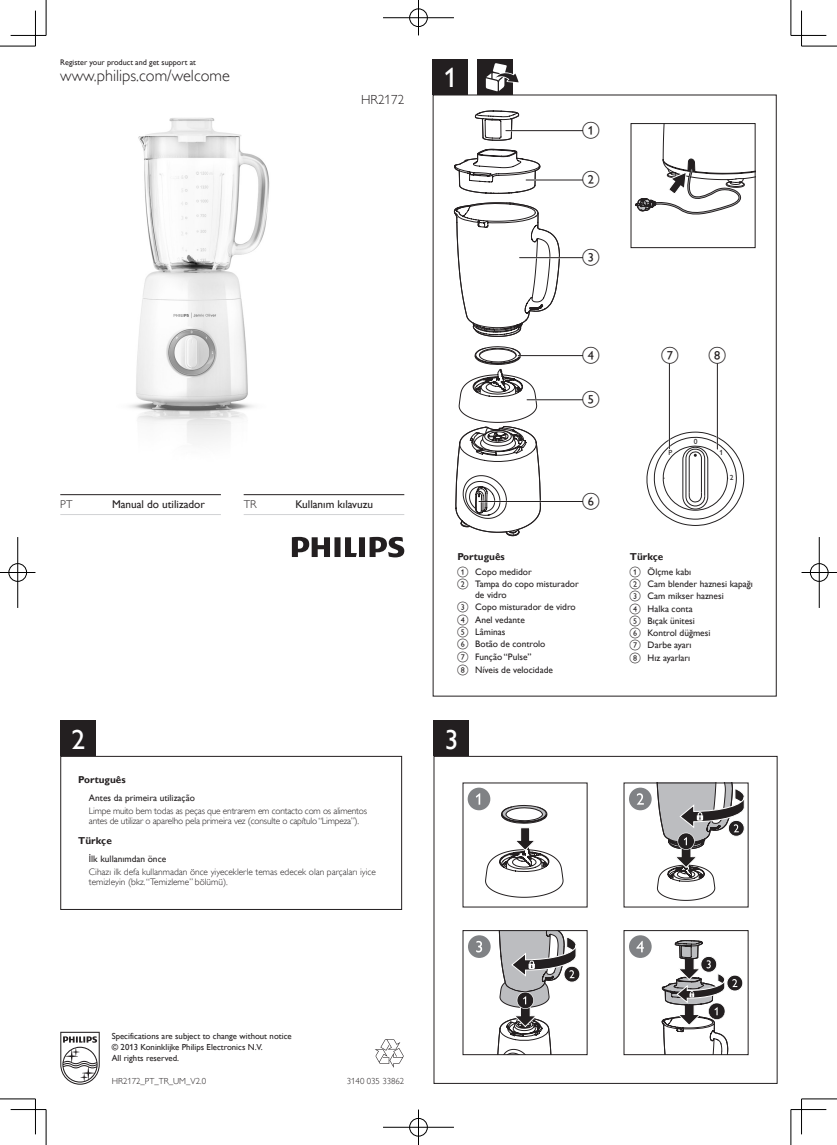
<style>
.page{position:relative;width:837px;height:1145px;background:#fff}
.page>*{position:absolute;margin:0;border:0;box-sizing:border-box;transform-origin:0 0}
.t1{font:27.5px "Gill Sans Alt One WGL";color:#fff}
.t_url{font:16.25px "Gill Sans Alt One WGL Light";color:#231f20}
.t_typenumber{font:13.12px "Gill Sans Alt One WGL Light";color:#231f20}
.tol-entry-level1-par{font:11.25px "Gill Sans Alt One WGL";color:#231f20}
.tol-entry-level1-par-2{font:11.25px "Gill Sans Alt One WGL Light";color:#231f20}
.Lang_overview{font:700 10px "Gill Sans Alt One WGL";color:#231f20}
.Body_Text{font:9.38px/11.2px "Gill Sans Alt One WGL";color:#231f20}
.Body_Text-2{font:9.38px/9.4px "Gill Sans Alt One WGL Light";letter-spacing:-.02em;color:#231f20}
.Body_Text-3{font:9.38px/9.4px "Gill Sans Alt One WGL Light";color:#231f20}
.t_copyright_textfram{font:8.75px "Gill Sans Alt One WGL";color:#231f20}
.t_copyright_textfram-2{font:8.75px "Gill Sans Alt One WGL Light";color:#231f20}
.t_register{font:8.12px "Gill Sans Alt One WGL";color:#231f20}
.t2{font:7.5px "Gill Sans Alt One WGL";color:#232021}
</style>
<div class="page">
<img style="left:97px;top:118px;width:203px;height:378px">
<svg style="left:292px;top:537px;width:112px;height:20px"></svg>
<svg style="left:60px;top:1031px;width:40px;height:53px"></svg>
<svg style="left:375px;top:1039px;width:28px;height:28px"></svg>
<div style="left:432px;top:59px;width:36px;height:36px;background:#231f20"></div>
<div style="left:60px;top:756px;width:342px;height:153px;border:1px solid #231f20"></div>
<div style="left:60px;top:720px;width:36px;height:36px;background:#231f20"></div>
<div style="left:477px;top:59px;width:35px;height:36px;background:#231f20"></div>
<svg style="left:485px;top:63px;width:33px;height:28px"></svg>
<svg style="left:646px;top:431px;width:98px;height:95px"></svg>
<svg style="left:455px;top:346px;width:86px;height:190px"></svg>
<svg style="left:454px;top:110px;width:106px;height:227px"></svg>
<hr style="left:668px;top:364px;width:2px;height:84px;background:#fff">
<hr style="left:668px;top:364px;width:1px;height:84px;background:#231f20">
<hr style="left:716px;top:364px;width:1px;height:85px;background:#231f20">
<hr style="left:526px;top:179px;width:56px;height:2px;background:#fff">
<hr style="left:526px;top:179px;width:56px;height:1px;background:#231f20">
<hr style="left:519px;top:257px;width:63px;height:1px;background:#231f20">
<hr style="left:518px;top:355px;width:64px;height:1px;background:#231f20">
<hr style="left:478px;top:501px;width:104px;height:1px;background:#231f20">
<hr style="left:527px;top:399px;width:55px;height:1px;background:#231f20">
<hr style="left:505px;top:130px;width:77px;height:1px;background:#231f20">
<svg style="left:635px;top:125px;width:118px;height:90px"></svg>
<div style="left:630px;top:123px;width:125px;height:125px;border:1px solid #231f20"></div>
<hr style="left:60px;top:494px;width:161px;height:1px;background:#231f20">
<hr style="left:243px;top:494px;width:161px;height:1px;background:#231f20">
<hr style="left:60px;top:514px;width:161px;height:1px;background:#d1d2d4">
<hr style="left:243px;top:514px;width:161px;height:1px;background:#d1d2d4">
<div style="left:433px;top:720px;width:36px;height:36px;background:#231f20"></div>
<div style="left:623px;top:930px;width:125px;height:125px;border:1px solid #231f20"></div>
<svg style="left:629px;top:935px;width:22px;height:23px"></svg>
<svg style="left:467px;top:787px;width:113px;height:266px"></svg>
<div style="left:462px;top:930px;width:125px;height:125px;border:1px solid #231f20"></div>
<svg style="left:661px;top:930px;width:82px;height:124px"></svg>
<svg style="left:628px;top:783px;width:116px;height:118px"></svg>
<svg style="left:0;top:45px;width:34px;height:1px"></svg>
<svg style="left:803px;top:45px;width:33px;height:1px"></svg>
<svg style="left:45px;top:0;width:1px;height:34px"></svg>
<svg style="left:45px;top:1111px;width:1px;height:33px"></svg>
<svg style="left:791px;top:0;width:1px;height:34px"></svg>
<svg style="left:791px;top:1111px;width:1px;height:33px"></svg>
<svg style="left:11px;top:1110px;width:35px;height:1px"></svg>
<svg style="left:791px;top:1110px;width:35px;height:1px"></svg>
<hr style="left:34px;top:1098px;width:3px;height:36px;background:#fff">
<svg style="left:799px;top:11px;width:4px;height:35px"></svg>
<svg style="left:799px;top:1099px;width:4px;height:35px"></svg>
<hr style="left:0;top:46px;width:35px;height:1px;background:#000">
<hr style="left:801px;top:46px;width:35px;height:1px;background:#000">
<hr style="left:0;top:1098px;width:35px;height:1px;background:#000">
<hr style="left:801px;top:1098px;width:35px;height:1px;background:#000">
<hr style="left:46px;top:0;width:1px;height:35px;background:#000">
<hr style="left:46px;top:1109px;width:1px;height:35px;background:#000">
<hr style="left:790px;top:0;width:1px;height:35px;background:#000">
<hr style="left:790px;top:1109px;width:1px;height:35px;background:#000">
<hr style="left:11px;top:35px;width:35px;height:1px;background:#000">
<hr style="left:790px;top:35px;width:36px;height:1px;background:#000">
<hr style="left:11px;top:1109px;width:35px;height:1px;background:#000">
<hr style="left:790px;top:1109px;width:36px;height:1px;background:#000">
<hr style="left:35px;top:11px;width:1px;height:35px;background:#000">
<hr style="left:35px;top:1098px;width:1px;height:36px;background:#000">
<hr style="left:800px;top:11px;width:1px;height:35px;background:#000">
<hr style="left:800px;top:1098px;width:1px;height:36px;background:#000">
<div style="left:407px;top:7px;width:22px;height:21px;border:4px solid #fff;border-radius:50%"></div>
<hr style="left:383px;top:16px;width:71px;height:3px;background:#fff">
<hr style="left:416px;top:0;width:4px;height:35px;background:#fff">
<div style="left:409px;top:9px;width:18px;height:18px;border:1px solid #000;border-radius:50%"></div>
<hr style="left:383px;top:17px;width:71px;height:1px;background:#000">
<hr style="left:418px;top:0;width:1px;height:35px;background:#000">
<div style="left:407px;top:1116px;width:22px;height:21px;border:4px solid #fff;border-radius:50%"></div>
<svg style="left:383px;top:1125px;width:71px;height:4px"></svg>
<hr style="left:416px;top:1109px;width:4px;height:35px;background:#fff">
<div style="left:409px;top:1118px;width:18px;height:18px;border:1px solid #000;border-radius:50%"></div>
<hr style="left:383px;top:1126px;width:71px;height:1px;background:#000">
<hr style="left:418px;top:1109px;width:1px;height:35px;background:#000">
<div style="left:7px;top:562px;width:21px;height:21px;border:4px solid #fff;border-radius:50%"></div>
<hr style="left:0;top:570px;width:35px;height:4px;background:#fff">
<hr style="left:16px;top:537px;width:3px;height:71px;background:#fff">
<div style="left:9px;top:563px;width:18px;height:18px;border:1px solid #000;border-radius:50%"></div>
<hr style="left:0;top:572px;width:35px;height:1px;background:#000">
<hr style="left:17px;top:537px;width:1px;height:71px;background:#000">
<div style="left:808px;top:562px;width:21px;height:21px;border:4px solid #fff;border-radius:50%"></div>
<hr style="left:801px;top:570px;width:35px;height:4px;background:#fff">
<hr style="left:817px;top:537px;width:3px;height:71px;background:#fff">
<div style="left:809px;top:563px;width:19px;height:18px;border:1px solid #000;border-radius:50%"></div>
<hr style="left:801px;top:572px;width:35px;height:1px;background:#000">
<hr style="left:818px;top:537px;width:1px;height:71px;background:#000">
<p class="t_register" style="left:60px;top:57px;width:137px">Register your product and get support at</p>
<p class="t_url" style="left:60px;top:65px;width:171px">www.philips.com/welcome</p>
<p class="t_typenumber" style="left:361px;top:91px;width:45px">HR2172</p>
<p class="t1" style="left:443px;top:59px;width:15px">1</p>
<p class="tol-entry-level1-par-2" style="left:60px;top:496px;width:14px">PT</p>
<p class="tol-entry-level1-par" style="left:112px;top:496px;width:94px">Manual do utilizador</p>
<p class="tol-entry-level1-par-2" style="left:243px;top:496px;width:14px">TR</p>
<p class="tol-entry-level1-par" style="left:295px;top:496px;width:79px">Kullanım kılavuzu</p>
<p class="t1" style="left:71px;top:720px;width:15px">2</p>
<p class="Lang_overview" style="left:78px;top:772px;width:49px">Português</p>
<p class="Body_Text" style="left:89px;top:792px;width:107px">Antes da primeira utilização</p>
<p class="Body_Text-2" style="left:89px;top:806px;width:279px">Limpe muito bem todas as peças que entrarem em contacto com os alimentos antes de utilizar o aparelho pela primeira vez (consulte o capítulo “Limpeza .(“</p>
<p class="Lang_overview" style="left:78px;top:834px;width:35px">Türkçe</p>
<p class="Body_Text" style="left:89px;top:853px;width:79px">İlk kullanımdan önce</p>
<p class="Body_Text-3" style="left:89px;top:867px;width:288px">Cihazı ilk defa kullanmadan önce yiyeceklerle temas edecek olan parçaları iyice temizleyin (bkz “. Temizleme” bölümü .(</p>
<p class="Lang_overview" style="left:457px;top:549px;width:49px">Português</p>
<p class="Body_Text" style="left:475px;top:565px;width:58px">Copo medidor</p>
<p class="Body_Text" style="left:475px;top:578px;width:105px">Tampa do copo misturador de vidro</p>
<p class="Body_Text" style="left:475px;top:601px;width:102px">Copo misturador de vidro</p>
<p class="Body_Text" style="left:475px;top:614px;width:51px">Anel vedante</p>
<p class="Body_Text" style="left:475px;top:626px;width:32px">Lâminas</p>
<p class="Body_Text" style="left:475px;top:638px;width:72px">Botão de controlo</p>
<p class="Body_Text" style="left:475px;top:650px;width:58px">Função “Pulse“</p>
<p class="Body_Text" style="left:475px;top:664px;width:79px">Níveis de velocidade</p>
<p class="t1" style="left:444px;top:720px;width:15px">3</p>
<p class="t2" style="left:668px;top:447px;width:5px">P</p>
<p class="t2" style="left:693px;top:436px;width:5px">0</p>
<p class="t2" style="left:719px;top:447px;width:5px">1</p>
<p class="t2" style="left:729px;top:472px;width:5px">2</p>
<p class="Lang_overview" style="left:629px;top:549px;width:35px">Türkçe</p>
<p class="Body_Text" style="left:647px;top:565px;width:45px">Ölçme kabı</p>
<p class="Body_Text" style="left:647px;top:578px;width:107px">Cam blender haznesi kapağı</p>
<p class="Body_Text" style="left:647px;top:590px;width:78px">Cam mikser haznesi</p>
<p class="Body_Text" style="left:647px;top:602px;width:47px">Halka conta</p>
<p class="Body_Text" style="left:647px;top:615px;width:49px">Bıçak ünitesi</p>
<p class="Body_Text" style="left:647px;top:627px;width:64px">Kontrol düğmesi</p>
<p class="Body_Text" style="left:647px;top:639px;width:46px">Darbe ayarı</p>
<p class="Body_Text" style="left:647px;top:652px;width:44px">Hız ayarları</p>
<p class="t_copyright_textfram" style="left:112px;top:1029px;width:181px">Specifications are subject to change without notice</p>
<p class="t_copyright_textfram" style="left:112px;top:1041px;width:152px">© 2013 Koninklijke Philips Electronics N .V.</p>
<p class="t_copyright_textfram" style="left:112px;top:1052px;width:69px">All rights reserved.</p>
<p class="t_copyright_textfram-2" style="left:112px;top:1075px;width:96px">HR2172_PT_TR_UM V_ 2.0</p>
<p class="t_copyright_textfram-2" style="left:347px;top:1075px;width:59px">3140 035 33862</p>
</div>
